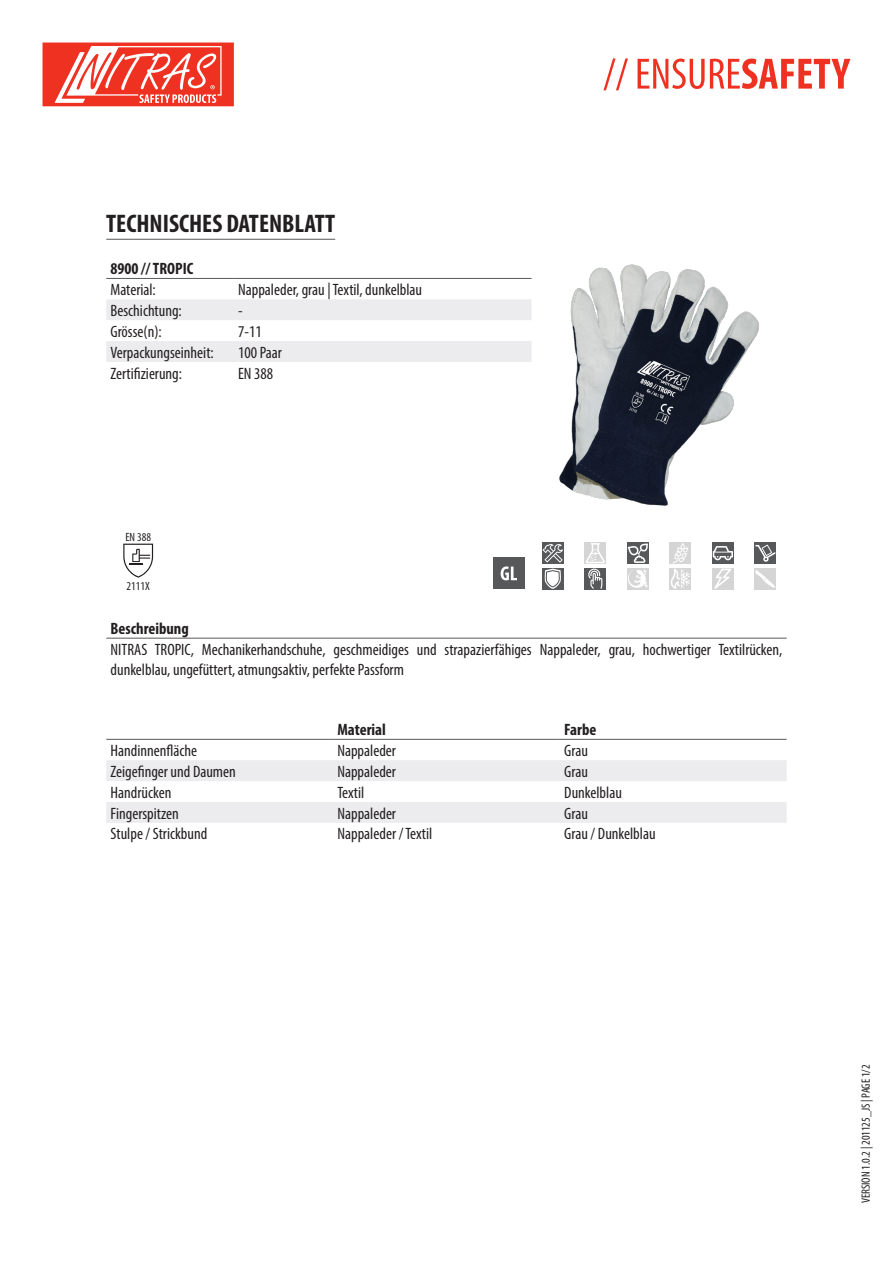
<style>
.page{position:relative;width:893px;height:1263px;background:#fff}
.page>*{position:absolute;margin:0;border:0;box-sizing:border-box;transform-origin:0 0}
.t1{font:700 condensed 25.5px "Myriad Pro";color:#231f20}
.t2{font:condensed 16.5px/19.8px "Myriad Pro";color:#231f20}
.t3{font:700 condensed 16.5px "Myriad Pro";color:#231f20}
.t4{font:condensed 12px "Myriad Pro";color:#231f20}
</style>
<div class="page">
<svg style="left:603px;top:58px;width:247px;height:32px"></svg>
<svg style="left:43px;top:43px;width:191px;height:63px"></svg>
<hr style="left:106px;top:239px;width:229px;height:1px;background:#57585a">
<svg style="left:106px;top:299px;width:425px;height:63px"></svg>
<hr style="left:106px;top:278px;width:128px;height:1px;background:#57585a">
<hr style="left:234px;top:278px;width:297px;height:1px;background:#57585a">
<img style="left:531px;top:264px;width:228px;height:242px">
<svg style="left:123px;top:544px;width:30px;height:34px"></svg>
<div style="left:493px;top:557px;width:32px;height:32px;background:#57585a"></div>
<svg style="left:501px;top:566px;width:16px;height:14px"></svg>
<div style="left:542px;top:542px;width:21px;height:22px;background:#57585a"></div>
<svg style="left:543px;top:544px;width:20px;height:18px"></svg>
<div style="left:585px;top:542px;width:21px;height:22px;background:#d5d5d6"></div>
<svg style="left:586px;top:543px;width:19px;height:20px"></svg>
<div style="left:627px;top:542px;width:21px;height:22px;background:#57585a"></div>
<svg style="left:628px;top:543px;width:20px;height:20px"></svg>
<div style="left:670px;top:542px;width:21px;height:22px;background:#d5d5d6"></div>
<div style="left:712px;top:542px;width:21px;height:22px;background:#57585a"></div>
<svg style="left:713px;top:546px;width:20px;height:14px"></svg>
<div style="left:755px;top:542px;width:21px;height:22px;background:#57585a"></div>
<svg style="left:755px;top:545px;width:21px;height:17px"></svg>
<div style="left:542px;top:568px;width:21px;height:21px;background:#57585a"></div>
<svg style="left:544px;top:569px;width:17px;height:20px"></svg>
<div style="left:585px;top:568px;width:21px;height:21px;background:#57585a"></div>
<svg style="left:588px;top:569px;width:14px;height:20px"></svg>
<div style="left:627px;top:568px;width:21px;height:21px;background:#d5d5d6"></div>
<svg style="left:628px;top:569px;width:20px;height:19px"></svg>
<div style="left:670px;top:568px;width:21px;height:21px;background:#d5d5d6"></div>
<svg style="left:671px;top:543px;width:19px;height:46px"></svg>
<div style="left:712px;top:568px;width:21px;height:21px;background:#d5d5d6"></div>
<svg style="left:714px;top:569px;width:17px;height:20px"></svg>
<div style="left:755px;top:568px;width:21px;height:21px;background:#d5d5d6"></div>
<svg style="left:755px;top:570px;width:20px;height:18px"></svg>
<hr style="left:106px;top:638px;width:681px;height:1px;background:#57585a">
<svg style="left:106px;top:760px;width:681px;height:63px"></svg>
<hr style="left:106px;top:739px;width:227px;height:1px;background:#57585a">
<hr style="left:333px;top:739px;width:227px;height:1px;background:#57585a">
<hr style="left:560px;top:739px;width:227px;height:1px;background:#57585a">
<p class="t1" style="left:106px;top:207px;width:230px">TECHNISCHES DATENBLATT</p>
<p class="t3" style="left:111px;top:258px;width:84px">8900 // TROPIC</p>
<p class="t2" style="left:111px;top:279px;width:47px">Material:</p>
<p class="t2" style="left:238px;top:279px;width:186px">Nappaleder, grau | Textil, dunkelblau</p>
<p class="t2" style="left:111px;top:300px;width:73px">Beschichtung:</p>
<p class="t2" style="left:238px;top:300px;width:6px">-</p>
<p class="t2" style="left:111px;top:321px;width:53px">Grösse(n):</p>
<p class="t2" style="left:238px;top:321px;width:25px">7-11</p>
<p class="t2" style="left:111px;top:342px;width:105px">Verpackungseinheit:</p>
<p class="t2" style="left:238px;top:342px;width:45px">100 Paar</p>
<p class="t2" style="left:111px;top:363px;width:73px">Zertifizierung:</p>
<p class="t2" style="left:238px;top:363px;width:37px">EN 388</p>
<p class="t4" style="left:125px;top:529px;width:27px">EN 388</p>
<p class="t4" style="left:127px;top:578px;width:25px">2111X</p>
<p class="t3" style="left:111px;top:618px;width:80px">Beschreibung</p>
<p class="t2" style="left:111px;top:639px;width:673px">NITRAS TROPIC, Mechanikerhandschuhe, geschmeidiges und strapazierfähiges Nappaleder, grau, hochwertiger Textilrücken, dunkelblau, ungefüttert, atmungsaktiv, perfekte Passform</p>
<p class="t3" style="left:337px;top:719px;width:50px">Material</p>
<p class="t3" style="left:564px;top:719px;width:34px">Farbe</p>
<p class="t2" style="left:111px;top:740px;width:88px">Handinnenfläche</p>
<p class="t2" style="left:337px;top:740px;width:60px">Nappaleder</p>
<p class="t2" style="left:564px;top:740px;width:25px">Grau</p>
<p class="t2" style="left:111px;top:761px;width:127px">Zeigefinger und Daumen</p>
<p class="t2" style="left:337px;top:761px;width:60px">Nappaleder</p>
<p class="t2" style="left:564px;top:761px;width:25px">Grau</p>
<p class="t2" style="left:111px;top:782px;width:62px">Handrücken</p>
<p class="t2" style="left:337px;top:782px;width:28px">Textil</p>
<p class="t2" style="left:564px;top:782px;width:59px">Dunkelblau</p>
<p class="t2" style="left:111px;top:803px;width:70px">Fingerspitzen</p>
<p class="t2" style="left:337px;top:803px;width:60px">Nappaleder</p>
<p class="t2" style="left:564px;top:803px;width:25px">Grau</p>
<p class="t2" style="left:111px;top:824px;width:98px">Stulpe / Strickbund</p>
<p class="t2" style="left:337px;top:824px;width:96px">Nappaleder / Textil</p>
<p class="t2" style="left:564px;top:824px;width:93px">Grau / Dunkelblau</p>
<p class="t4" style="left:859px;top:1203px;width:140px;rotate:-90deg">VERSION 1.0.2 | 201125_JS | PAGE 1/2</p>
</div>
